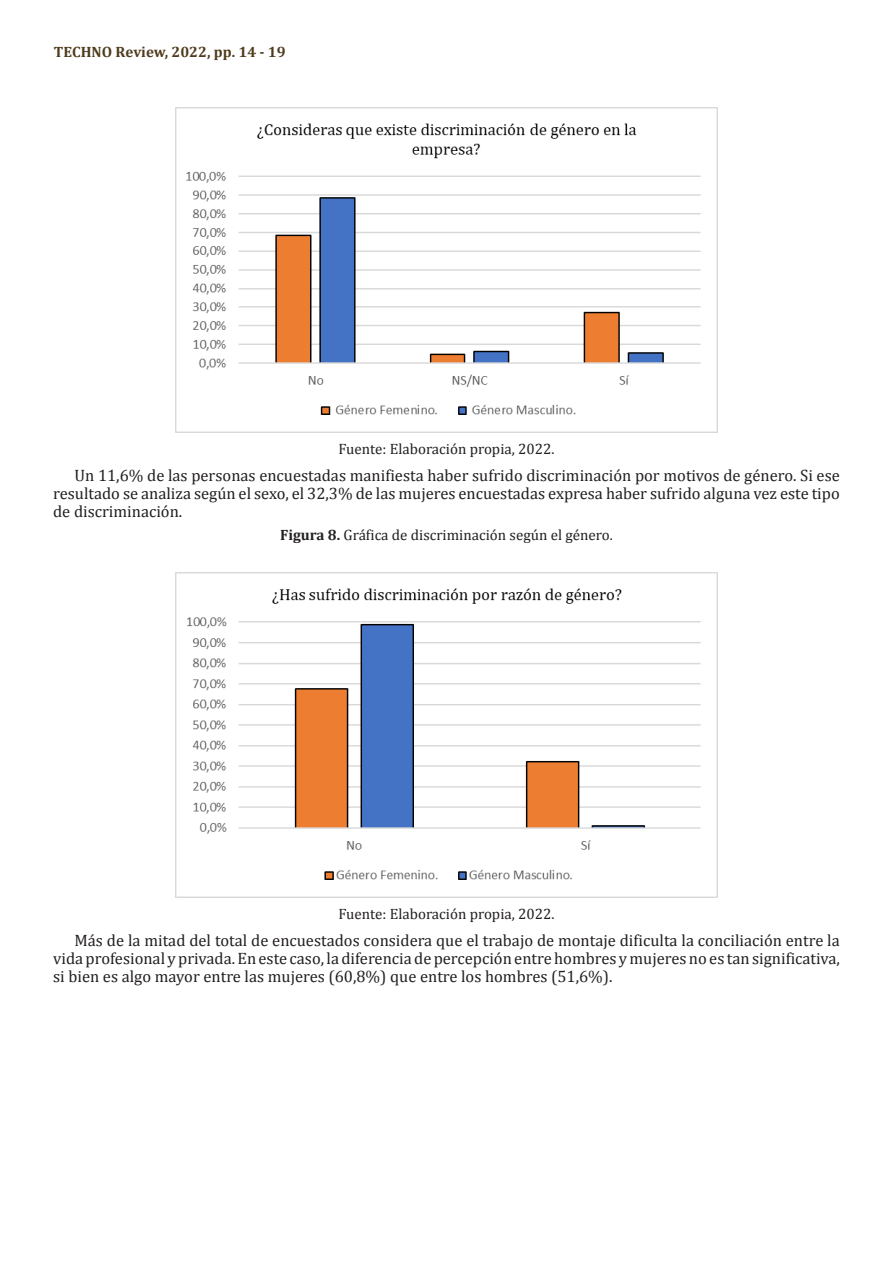
<style>
.page{position:relative;width:893px;height:1263px;background:#fff}
.page>*{position:absolute;margin:0;border:0;box-sizing:border-box;transform-origin:0 0}
.Parrafos-siguientes{font:16.5px/18px "Cambria";color:#231f20;text-align:justify}
.Fuente-Tablas{font:15px "Cambria";color:#231f20}
.t1{font:700 15px "Cambria";color:#4f3c1d}
.s1{font-style:inherit}
.s2{font-weight:700}
</style>
<div class="page">
<img style="left:176px;top:107px;width:541px;height:326px">
<img style="left:176px;top:572px;width:541px;height:326px">
<p class="t1" style="left:54px;top:41px;width:233px">TECHNO Review, 202<span class="s1">2</span>, pp. 14 - 19</p>
<p class="Fuente-Tablas" style="left:338px;top:440px;width:218px">Fuente: Elaboración propia, 2022.</p>
<p class="Parrafos-siguientes" style="left:53px;top:466px;width:788px;text-indent:21px">Un 11,6% de las personas encuestadas manifiesta haber sufrido discriminación por motivos de género. Si ese resultado se analiza según el sexo, el 32,3% de las mujeres encuestadas expresa haber sufrido alguna vez este tipo de discriminación.</p>
<p class="Fuente-Tablas" style="left:280px;top:526px;width:334px"><span class="s2">Figura 8.</span> Gráfica de discriminación según el género.</p>
<p class="Fuente-Tablas" style="left:338px;top:905px;width:218px">Fuente: Elaboración propia, 2022.</p>
<p class="Parrafos-siguientes" style="left:53px;top:931px;width:788px;text-indent:21px">Más de la mitad del total de encuestados considera que el trabajo de montaje dificulta la conciliación entre la vida profesional y privada. En este caso, la diferencia de percepción entre hombres y mujeres no es tan significativa, si bien es algo mayor entre las mujeres (60,8%) que entre los hombres (51,6%).</p>
</div>
